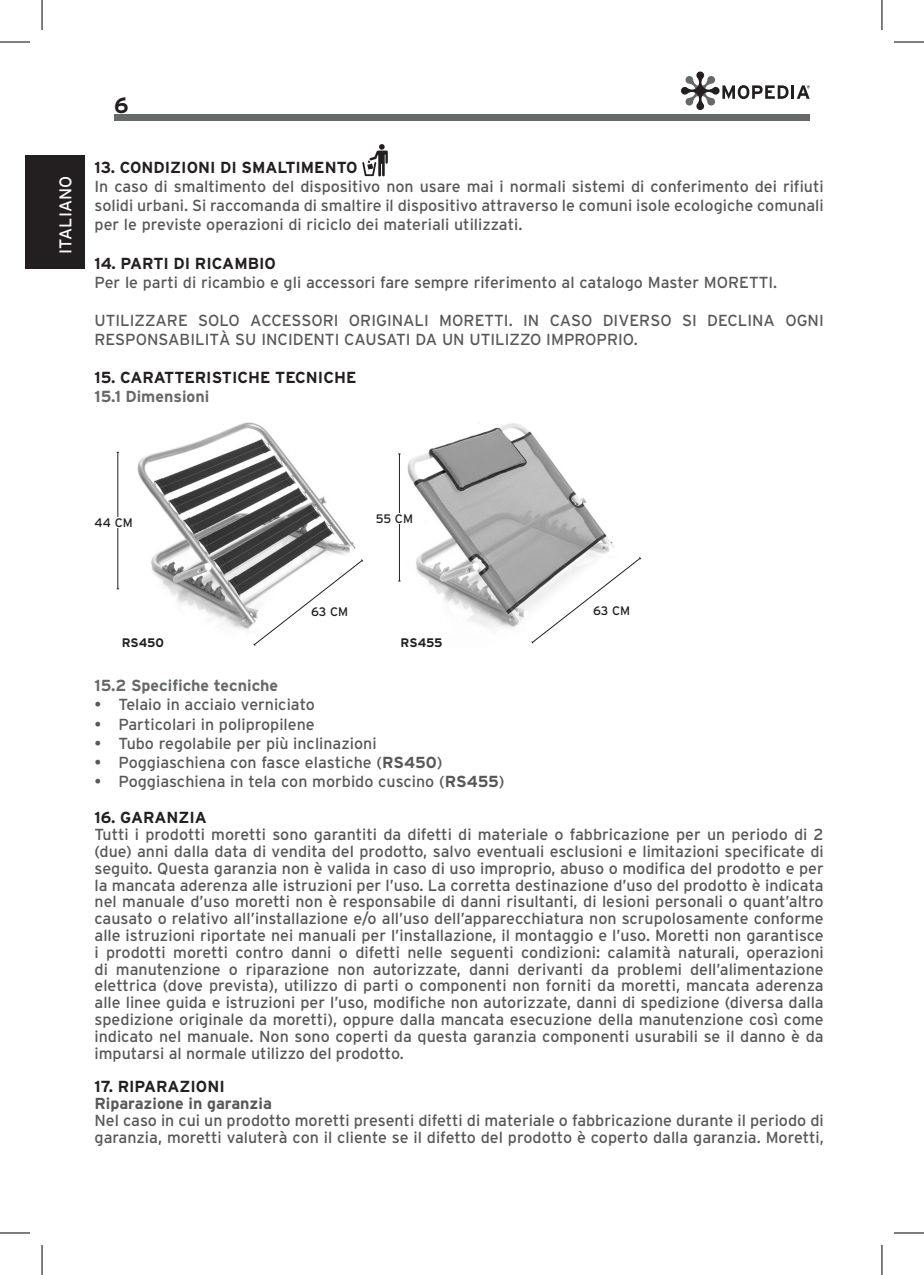
<style>
.page{position:relative;width:924px;height:1275px;background:#fff}
.page>*{position:absolute;margin:0;border:0;box-sizing:border-box;transform-origin:0 0}
.t1{font:700 22px "Interstate";color:#231f20}
.t2{font:17px "Interstate";letter-spacing:.005em;color:#fff}
.t3{font:16px/16.8px "Interstate";color:#57585a;text-align:justify}
.t4{font:700 16px "Interstate";color:#231f20}
.t5{font:700 16px "Interstate";color:#65696a}
.t6{font:700 16px "Interstate";color:#57585a}
.t7{font:12.4px "Interstate";color:#231f20}
.t8{font:700 12.4px "Interstate";color:#231f20}
.s1{font-weight:700}
</style>
<div class="page">
<div style="left:114px;top:114px;width:695px;height:7px;background:#65696a"></div>
<svg style="left:681px;top:71px;width:128px;height:39px"></svg>
<div style="left:25px;top:155px;width:60px;height:114px;background:#231f20"></div>
<svg style="left:362px;top:144px;width:25px;height:33px"></svg>
<img style="left:398px;top:423px;width:216px;height:206px">
<img style="left:137px;top:422px;width:219px;height:208px">
<hr style="left:117px;top:452px;width:1px;height:137px;background:#231f20">
<hr style="left:399px;top:454px;width:1px;height:127px;background:#231f20">
<svg style="left:253px;top:559px;width:110px;height:87px"></svg>
<svg style="left:530px;top:556px;width:111px;height:88px"></svg>
<div style="left:94px;top:517px;width:49px;height:11px;background:#fff"></div>
<div style="left:375px;top:513px;width:49px;height:10px;background:#fff"></div>
<hr style="left:0;top:42px;width:30px;height:1px;background:#000">
<hr style="left:893px;top:42px;width:30px;height:1px;background:#000">
<hr style="left:0;top:1232px;width:30px;height:1px;background:#000">
<hr style="left:893px;top:1232px;width:30px;height:1px;background:#000">
<hr style="left:42px;top:0;width:1px;height:30px;background:#000">
<hr style="left:42px;top:1245px;width:1px;height:30px;background:#000">
<hr style="left:881px;top:0;width:1px;height:30px;background:#000">
<hr style="left:881px;top:1245px;width:1px;height:30px;background:#000">
<p class="t2" style="left:56px;top:254px;width:79px;rotate:-90deg">ITALIANO</p>
<h1 class="t1" style="left:114px;top:93px;width:16px">6</h1>
<p class="t4" style="left:94px;top:159px;width:264px">13. CONDIZIONI DI SMALTIMENTO</p>
<p class="t3" style="left:94px;top:177px;width:730px;line-height:19px">In caso di smaltimento del dispositivo non usare mai i normali sistemi di conferimento dei rifiuti solidi urbani. Si raccomanda di smaltire il dispositivo attraverso le comuni isole ecologiche comunali per le previste operazioni di riciclo dei materiali utilizzati.</p>
<p class="t4" style="left:94px;top:254px;width:183px">14. PARTI DI RICAMBIO</p>
<p class="t3" style="left:94px;top:273px;width:684px">Per le parti di ricambio e gli accessori fare sempre riferimento al catalogo Master MORETTI.</p>
<p class="t3" style="left:94px;top:310px;width:730px;line-height:19px">UTILIZZARE SOLO ACCESSORI ORIGINALI MORETTI. IN CASO DIVERSO SI DECLINA OGNI<br>RESPONSABILITÀ SU INCIDENTI CAUSATI DA UN UTILIZZO IMPROPRIO.</p>
<p class="t4" style="left:94px;top:368px;width:263px">15. CARATTERISTICHE TECNICHE</p>
<p class="t5" style="left:94px;top:387px;width:116px">15.1 Dimensioni</p>
<p class="t7" style="left:94px;top:516px;width:40px">44 CM</p>
<p class="t7" style="left:375px;top:511px;width:39px">55 CM</p>
<p class="t7" style="left:311px;top:605px;width:39px">63 CM</p>
<p class="t7" style="left:592px;top:604px;width:39px">63 CM</p>
<p class="t8" style="left:122px;top:636px;width:44px">RS450</p>
<p class="t8" style="left:400px;top:636px;width:43px">RS455</p>
<p class="t5" style="left:94px;top:676px;width:185px">15.2 Specifiche tecniche</p>
<p class="t3" style="left:94px;top:696px;width:222px">• Telaio in acciaio verniciato</p>
<p class="t3" style="left:94px;top:715px;width:221px">• Particolari in polipropilene</p>
<p class="t3" style="left:94px;top:734px;width:283px">• Tubo regolabile per più inclinazioni</p>
<p class="t3" style="left:94px;top:754px;width:349px">• Poggiaschiena con fasce elastiche (<span class="s1">RS450</span>)</p>
<p class="t3" style="left:94px;top:773px;width:411px">• Poggiaschiena in tela con morbido cuscino (<span class="s1">RS455</span>)</p>
<p class="t4" style="left:94px;top:808px;width:114px">16. GARANZIA</p>
<p class="t3" style="left:94px;top:826px;width:730px">Tutti i prodotti moretti sono garantiti da difetti di materiale o fabbricazione per un periodo di 2 (due) anni dalla data di vendita del prodotto, salvo eventuali esclusioni e limitazioni specificate di seguito. Questa garanzia non è valida in caso di uso improprio, abuso o modifica del prodotto e per la mancata aderenza alle istruzioni per l’uso. La corretta destinazione d’uso del prodotto è indicata nel manuale d’uso moretti non è responsabile di danni risultanti, di lesioni personali o quant’altro causato o relativo all’installazione e/o all’uso dell’apparecchiatura non scrupolosamente conforme alle istruzioni riportate nei manuali per l’installazione, il montaggio e l’uso. Moretti non garantisce i prodotti moretti contro danni o difetti nelle seguenti condizioni: calamità naturali, operazioni di manutenzione o riparazione non autorizzate, danni derivanti da problemi dell’alimentazione elettrica (dove prevista), utilizzo di parti o componenti non forniti da moretti, mancata aderenza alle linee guida e istruzioni per l’uso, modifiche non autorizzate, danni di spedizione (diversa dalla spedizione originale da moretti), oppure dalla mancata esecuzione della manutenzione così come indicato nel manuale. Non sono coperti da questa garanzia componenti usurabili se il danno è da imputarsi al normale utilizzo del prodotto.</p>
<p class="t4" style="left:94px;top:1077px;width:132px">17. RIPARAZIONI</p>
<p class="t6" style="left:94px;top:1094px;width:179px">Riparazione in garanzia</p>
<p class="t3" style="left:94px;top:1111px;width:730px">Nel caso in cui un prodotto moretti presenti difetti di materiale o fabbricazione durante il periodo di garanzia, moretti valuterà con il cliente se il difetto del prodotto è coperto dalla garanzia. Moretti,</p>
</div>
